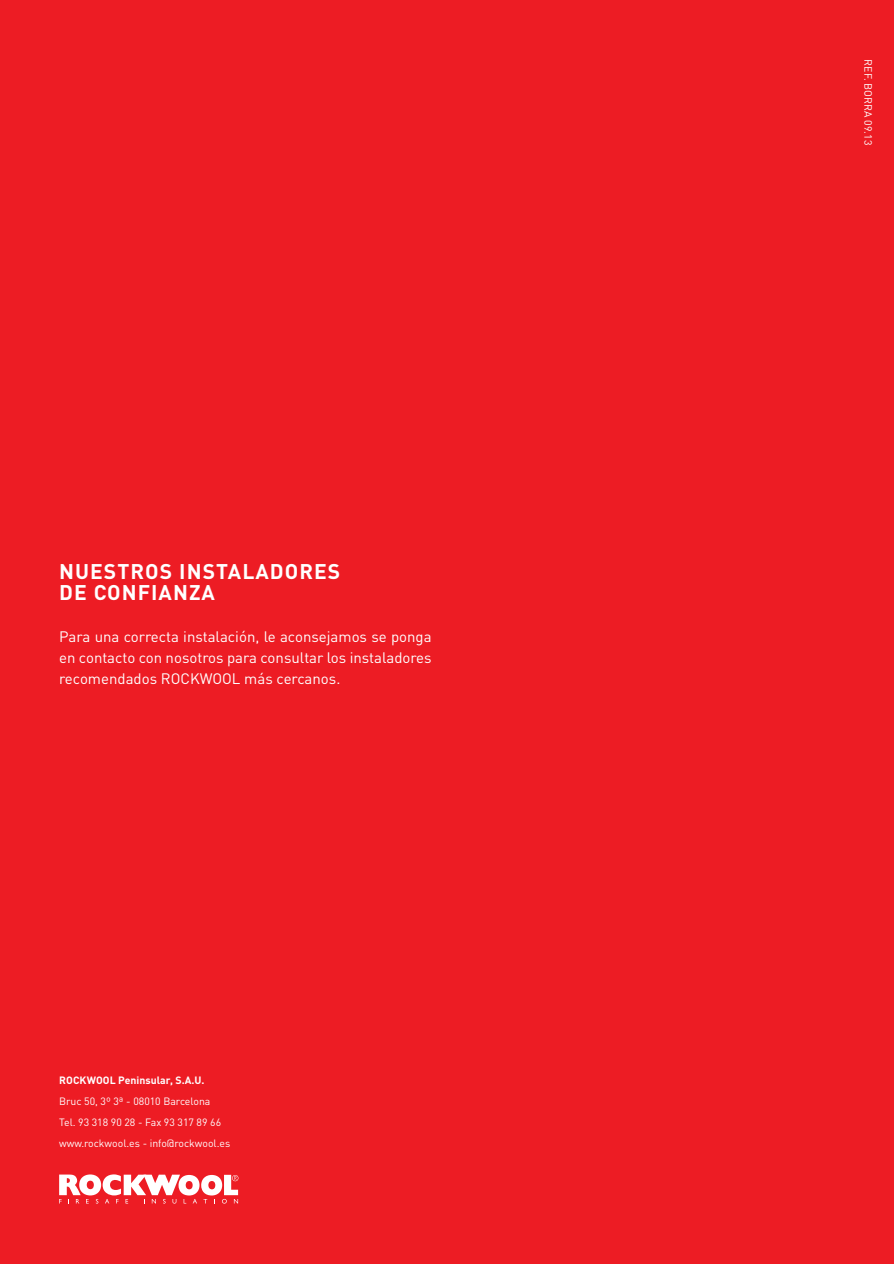
<style>
.page{position:relative;width:894px;height:1264px;background:#fff}
.page>*{position:absolute;margin:0;border:0;box-sizing:border-box;transform-origin:0 0}
.t1{font:700 21px/21px "DIN Pro";letter-spacing:.05em;color:#fff}
.t2{font:15px/21px "DIN Pro";color:#fff;text-align:justify}
.t3{font:10.5px/21px "DIN Pro";color:#fff}
.t4{font:700 10.5px "DIN Pro";color:#fff}
</style>
<div class="page">
<div style="left:0;top:0;width:893px;height:1263px;background:#ed1c24"></div>
<svg style="left:59px;top:1174px;width:179px;height:29px"></svg>
<hr style="left:893px;top:0;width:1px;height:1263px;background:#ed1c24">
<h1 class="t1" style="left:59px;top:563px;width:283px">NUESTROS INSTALADORES<br>DE CONFIANZA</h1>
<p class="t2" style="left:59px;top:628px;width:374px">Para una correcta instalación, le aconsejamos se ponga en contacto con nosotros para consultar los instaladores recomendados ROCKWOOL más cercanos.</p>
<p class="t4" style="left:59px;top:1076px;width:147px">ROCKWOOL Peninsular, S.A.U.</p>
<p class="t3" style="left:59px;top:1091px;width:173px">Bruc 50, 3º 3ª - 08010 Barcelona<br>Tel. 93 318 90 28 - Fax 93 317 89 66 www.rockwool.es - info@rockwool.es</p>
<p class="t3" style="left:877px;top:59px;width:87px;rotate:90deg">REF. BORRA 09.13</p>
</div>
